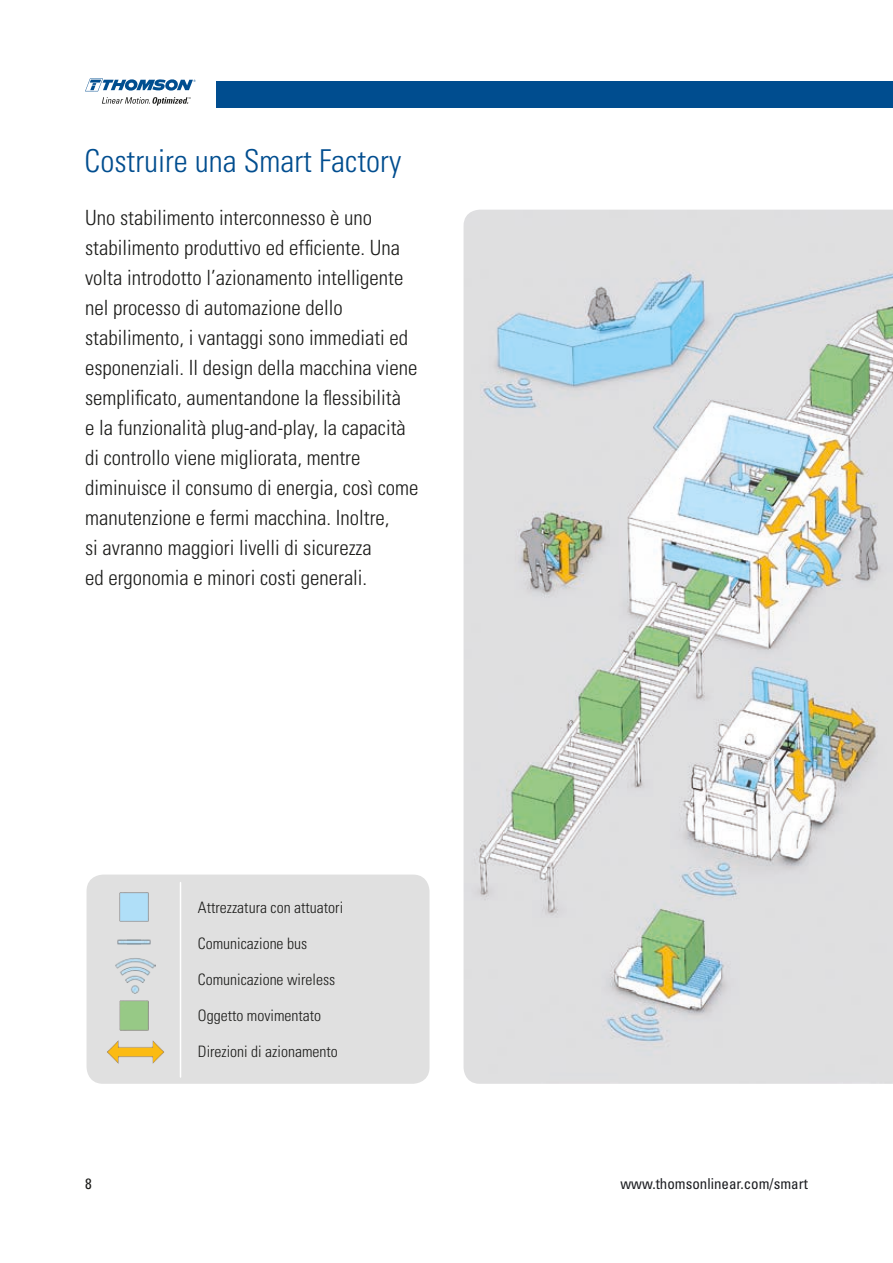
<style>
.page{position:relative;width:893px;height:1263px;background:#fff}
.page>*{position:absolute;margin:0;border:0;box-sizing:border-box;transform-origin:0 0}
.t1{font:300 condensed 31.5px "Univers";color:#004d8f}
.t2{font:300 condensed 21px/30px "Univers";color:#1d1d1b}
.t3{font:300 condensed 15.75px "Univers";color:#1d1d1b}
.t4{font:condensed 15px "Univers";color:#1c1d21}
.t5{font:condensed 15px "Univers";color:#1d1d1b}
</style>
<div class="page">
<div style="left:217px;top:81px;width:676px;height:27px;background:#004d8f"></div>
<svg style="left:85px;top:78px;width:111px;height:13px"></svg>
<svg style="left:102px;top:97px;width:89px;height:9px"></svg>
<img style="left:464px;top:210px;width:429px;height:874px">
<div style="left:87px;top:874px;width:342px;height:210px;background:#e0e0e0;border-radius:17px"></div>
<img style="left:107px;top:1040px;width:57px;height:24px">
<img style="left:119px;top:892px;width:30px;height:30px">
<img style="left:117px;top:939px;width:10px;height:6px">
<img style="left:127px;top:939px;width:24px;height:6px">
<img style="left:119px;top:1001px;width:30px;height:29px">
<img style="left:115px;top:958px;width:41px;height:35px">
<hr style="left:180px;top:882px;width:1px;height:195px;background:#fff">
<h1 class="t1" style="left:85px;top:141px;width:318px">Costruire una Smart Factory</h1>
<p class="t2" style="left:85px;top:203px;width:335px">Uno stabilimento interconnesso è uno stabilimento produttivo ed efficiente. Una volta introdotto l’azionamento intelligente nel processo di automazione dello stabilimento, i vantaggi sono immediati ed esponenziali. Il design della macchina viene semplificato, aumentandone la flessibilità<br>e la funzionalità plug-and-play, la capacità di controllo viene migliorata, mentre diminuisce il consumo di energia, così come manutenzione e fermi macchina. Inoltre,<br>si avranno maggiori livelli di sicurezza<br>ed ergonomia e minori costi generali.</p>
<p class="t3" style="left:198px;top:897px;width:147px">Attrezzatura con attuatori</p>
<p class="t3" style="left:198px;top:933px;width:111px">Comunicazione bus</p>
<p class="t3" style="left:198px;top:969px;width:139px">Comunicazione wireless</p>
<p class="t3" style="left:198px;top:1006px;width:125px">Oggetto movimentato</p>
<p class="t3" style="left:198px;top:1042px;width:141px">Direzioni di azionamento</p>
<p class="t5" style="left:85px;top:1174px;width:8px">8</p>
<p class="t4" style="left:620px;top:1174px;width:189px">www.thomsonlinear.com/smart</p>
</div>
